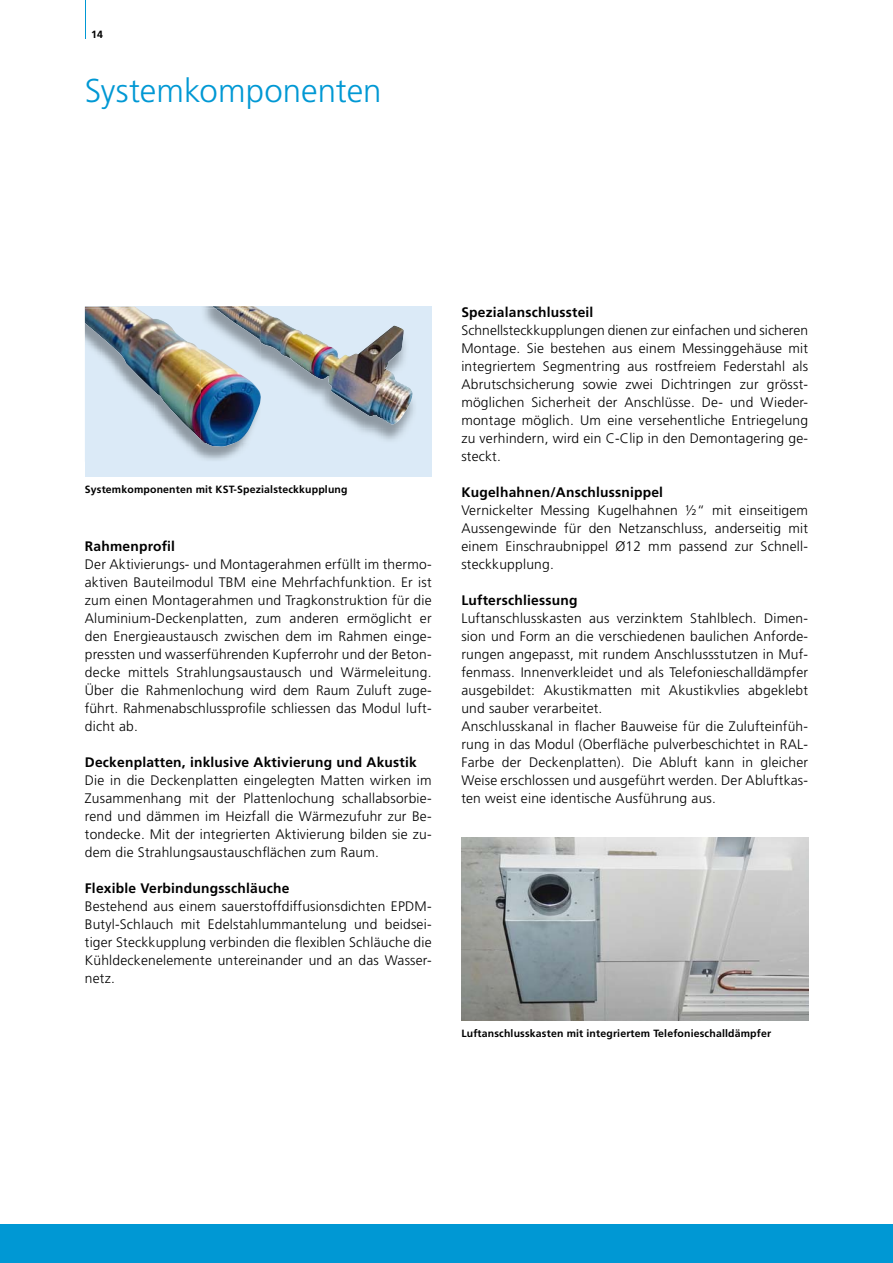
<style>
.page{position:relative;width:893px;height:1263px;background:#fff}
.page>*{position:absolute;margin:0;border:0;box-sizing:border-box;transform-origin:0 0}
.t1{font:300 33px "Frutiger";color:#0098d4}
.t2{font:300 13.8px/18px "Frutiger";letter-spacing:.015em;color:#000;text-align:justify}
.t3{font:700 13.8px "Frutiger";letter-spacing:.015em;color:#000}
.t4{font:700 10.5px "Frutiger";letter-spacing:.015em;color:#000}
</style>
<div class="page">
<div style="left:0;top:1225px;width:892px;height:38px;background:#0098d4"></div>
<hr style="left:85px;top:0;width:1px;height:38px;background:#0098d4">
<div style="left:85px;top:306px;width:346px;height:170px;background:#dbeaf7"></div>
<img style="left:461px;top:838px;width:347px;height:183px">
<img style="left:189px;top:443px;width:57px;height:17px">
<img style="left:85px;top:306px;width:53px;height:3px">
<img style="left:85px;top:309px;width:149px;height:138px">
<img style="left:203px;top:306px;width:211px;height:134px">
<img style="left:201px;top:309px;width:11px;height:40px">
<img style="left:201px;top:349px;width:61px;height:94px">
<img style="left:212px;top:306px;width:201px;height:119px">
<img style="left:215px;top:309px;width:46px;height:34px">
<p class="t4" style="left:91px;top:29px;width:13px">14</p>
<h1 class="t1" style="left:85px;top:75px;width:298px">Systemkomponenten</h1>
<p class="t4" style="left:85px;top:484px;width:264px">Systemkomponenten mit KST-Spezialsteckkupplung</p>
<p class="t3" style="left:85px;top:539px;width:92px">Rahmenprofil</p>
<p class="t2" style="left:85px;top:556px;width:348px">Der Aktivierungs- und Montagerahmen erfüllt im thermo&shy;aktiven Bauteilmodul TBM eine Mehrfachfunktion. Er ist zum einen Montagerahmen und Tragkonstruktion für die Aluminium-Deckenplatten, zum anderen ermöglicht er den Energieaustausch zwischen dem im Rahmen einge&shy;pressten und wasserführenden Kupferrohr und der Beton&shy;decke mittels Strahlungsaustausch und Wärmeleitung.<br>Über die Rahmenlochung wird dem Raum Zuluft zuge&shy;führt. Rahmenabschlussprofile schliessen das Modul luft&shy;dicht ab.</p>
<p class="t3" style="left:85px;top:755px;width:333px">Deckenplatten, inklusive Aktivierung und Akustik</p>
<p class="t2" style="left:85px;top:772px;width:348px">Die in die Deckenplatten eingelegten Matten wirken im Zusammenhang mit der Plattenlochung schallabsorbie&shy;rend und dämmen im Heizfall die Wärmezufuhr zur Be&shy;tondecke. Mit der integrierten Aktivierung bilden sie zu&shy;dem die Strahlungsaustauschflächen zum Raum.</p>
<p class="t3" style="left:85px;top:881px;width:206px">Flexible Verbindungsschläuche</p>
<p class="t2" style="left:85px;top:898px;width:348px">Bestehend aus einem sauerstoffdiffusionsdichten EPDM-Butyl-Schlauch mit Edelstahlummantelung und beidsei&shy;tiger Steckkupplung verbinden die flexiblen Schläuche die Kühldeckenelemente untereinander und an das Wasser&shy;netz.</p>
<p class="t3" style="left:461px;top:305px;width:133px">Spezialanschlussteil</p>
<p class="t2" style="left:461px;top:322px;width:348px">Schnellsteckkupplungen dienen zur einfachen und sicheren Montage. Sie bestehen aus einem Messinggehäuse mit integriertem Segmentring aus rostfreiem Federstahl als Abrutschsicherung sowie zwei Dichtringen zur grösst&shy;möglichen Sicherheit der Anschlüsse. De- und Wieder&shy;montage möglich. Um eine versehentliche Entriegelung zu verhindern, wird ein C-Clip in den Demontagering ge&shy;steckt.</p>
<p class="t3" style="left:461px;top:485px;width:203px">Kugelhahnen/Anschlussnippel</p>
<p class="t2" style="left:461px;top:502px;width:348px">Vernickelter Messing Kugelhahnen ½“ mit einseitigem Aussengewinde für den Netzanschluss, anderseitig mit einem Einschraubnippel Ø12 mm passend zur Schnell&shy;steckkupplung.</p>
<p class="t3" style="left:461px;top:593px;width:118px">Lufterschliessung</p>
<p class="t2" style="left:461px;top:610px;width:348px;text-align:left">Luftanschlusskasten aus verzinktem Stahlblech. Dimen&shy;sion und Form an die verschiedenen baulichen Anforde&shy;rungen angepasst, mit rundem Anschlussstutzen in Muf&shy;fenmass. Innenverkleidet und als Telefonieschalldämpfer ausgebildet: Akustikmatten mit Akustikvlies abgeklebt und sauber verarbeitet.<br>Anschlusskanal in flacher Bauweise für die Zulufteinfüh&shy;rung in das Modul (Oberfläche pulverbeschichtet in RAL-Farbe der Deckenplatten). Die Abluft kann in gleicher Weise erschlossen und ausgeführt werden. Der Abluftkas&shy;ten weist eine identische Ausführung aus.</p>
<p class="t4" style="left:461px;top:1028px;width:311px">Luftanschlusskasten mit integriertem Telefonieschalldämpfer</p>
</div>
